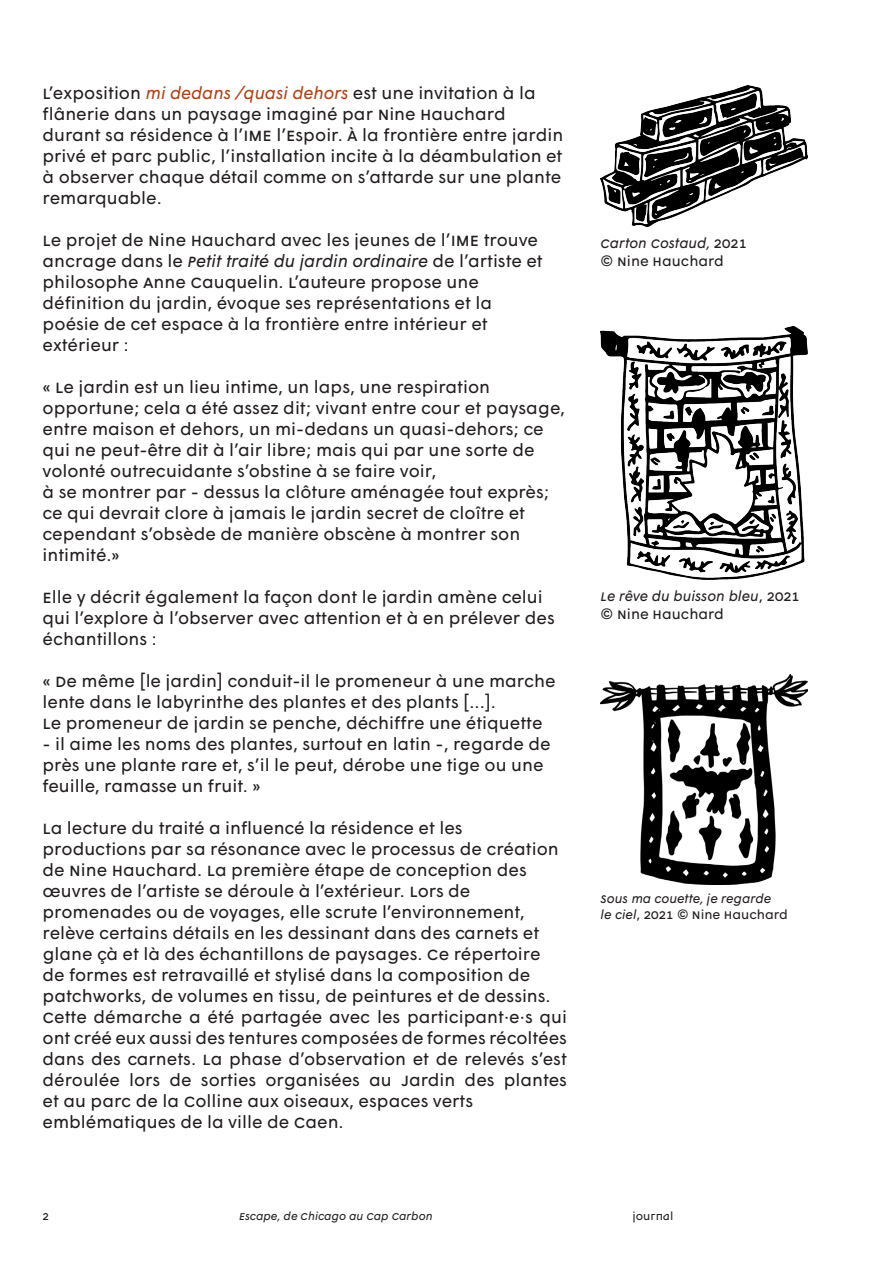
<style>
.page{position:relative;width:893px;height:1263px;background:#fff}
.page>*{position:absolute;margin:0;border:0;box-sizing:border-box;transform-origin:0 0}
.TEXTE_XS___LEGENDES{font:18px/21px "Wigrum Frac";color:#231f20}
.TEXTE_XS___LEGENDES-2{font:italic 15px "Wigrum Frac";color:#231f20}
.TEXTE_XS___LEGENDES-3{font:15px "Wigrum Frac";color:#231f20}
.TEXTE_XS___LEGENDES-4{font:13.5px "Wigrum Frac";color:#231f20}
.TEXTE_XS___LEGENDES-5{font:italic 13.5px "Wigrum Frac";color:#231f20}
.t1{font:italic 12px "Wigrum Frac";color:#231f20}
.t2{font:12px "Wigrum Frac Titre";color:#231f20}
.s1{font-style:italic;color:#b34013}
.s2{font-style:italic}
.s3{font-style:normal}
</style>
<div class="page">
<img style="left:601px;top:85px;width:207px;height:141px">
<img style="left:601px;top:327px;width:207px;height:253px">
<img style="left:601px;top:675px;width:206px;height:209px">
<p class="TEXTE_XS___LEGENDES" style="left:43px;top:82px;width:522px">L’exposition <span class="s1">mi dedans /quasi dehors</span> est une invitation à la flânerie dans un paysage imaginé par Nine Hauchard durant sa résidence à l’IME l’Espoir. À la frontière entre jardin privé et parc public, l’installation incite à la déambulation et à observer chaque détail comme on s’attarde sur une plante remarquable.</p>
<p class="TEXTE_XS___LEGENDES" style="left:43px;top:229px;width:502px">Le projet de Nine Hauchard avec les jeunes de l’IME trouve ancrage dans le <span class="s2">Petit traité du jardin ordinaire</span> de l’artiste et philosophe Anne Cauquelin. L’auteure propose une</p>
<p class="TEXTE_XS___LEGENDES" style="left:43px;top:292px;width:451px">définition du jardin, évoque ses représentations et la</p>
<p class="TEXTE_XS___LEGENDES" style="left:43px;top:313px;width:447px">poésie de cet espace à la frontière entre intérieur et extérieur :</p>
<p class="TEXTE_XS___LEGENDES" style="left:43px;top:376px;width:524px">« Le jardin est un lieu intime, un laps, une respiration opportune; cela a été assez dit; vivant entre cour et paysage, entre maison et dehors, un mi-dedans un quasi-dehors; ce qui ne peut-être dit à l’air libre; mais qui par une sorte de volonté outrecuidante s’obstine à se faire voir,</p>
<p class="TEXTE_XS___LEGENDES" style="left:43px;top:481px;width:508px">à se montrer par - dessus la clôture aménagée tout exprès;</p>
<p class="TEXTE_XS___LEGENDES" style="left:43px;top:502px;width:484px">ce qui devrait clore à jamais le jardin secret de cloître et cependant s’obsède de manière obscène à montrer son intimité.»</p>
<p class="TEXTE_XS___LEGENDES" style="left:43px;top:586px;width:514px">Elle y décrit également la façon dont le jardin amène celui qui l’explore à l’observer avec attention et à en prélever des échantillons :</p>
<p class="TEXTE_XS___LEGENDES" style="left:43px;top:670px;width:514px">« De même [le jardin] conduit-il le promeneur à une marche lente dans le labyrinthe des plantes et des plants [...].</p>
<p class="TEXTE_XS___LEGENDES" style="left:43px;top:712px;width:501px">Le promeneur de jardin se penche, déchiffre une étiquette</p>
<p class="TEXTE_XS___LEGENDES" style="left:43px;top:733px;width:510px">- il aime les noms des plantes, surtout en latin -, regarde de près une plante rare et, s’il le peut, dérobe une tige ou une feuille, ramasse un fruit. »</p>
<p class="TEXTE_XS___LEGENDES" style="left:43px;top:817px;width:518px">La lecture du traité a influencé la résidence et les productions par sa résonance avec le processus de création de Nine Hauchard. La première étape de conception des œuvres de l’artiste se déroule à l’extérieur. Lors de promenades ou de voyages, elle scrute l’environnement, relève certains détails en les dessinant dans des carnets et glane çà et là des échantillons de paysages. Ce répertoire</p>
<p class="TEXTE_XS___LEGENDES" style="left:43px;top:964px;width:510px">de formes est retravaillé et stylisé dans la composition de patchworks, de volumes en tissu, de peintures et de dessins.</p>
<p class="TEXTE_XS___LEGENDES" style="left:43px;top:1006px;width:526px;text-align:justify">Cette démarche a été partagée avec les participant·e·s qui ont créé eux aussi des tentures composées de formes récoltées dans des carnets. La phase d’observation et de relevés s’est déroulée lors de sorties organisées au Jardin des plantes</p>
<p class="TEXTE_XS___LEGENDES" style="left:43px;top:1090px;width:432px">et au parc de la Colline aux oiseaux, espaces verts emblématiques de la ville de Caen.</p>
<p class="TEXTE_XS___LEGENDES-2" style="left:601px;top:233px;width:148px">Carton Costaud, <span class="s3">2021</span></p>
<p class="TEXTE_XS___LEGENDES-3" style="left:601px;top:251px;width:125px">© Nine Hauchard</p>
<p class="TEXTE_XS___LEGENDES-2" style="left:601px;top:586px;width:201px">Le rêve du buisson bleu<span class="s3">, 2021</span></p>
<p class="TEXTE_XS___LEGENDES-3" style="left:601px;top:604px;width:125px">© Nine Hauchard</p>
<p class="TEXTE_XS___LEGENDES-5" style="left:601px;top:890px;width:172px">Sous ma couette, je regarde</p>
<p class="TEXTE_XS___LEGENDES-4" style="left:601px;top:906px;width:189px"><span class="s2">le ciel</span>, 2021 © Nine Hauchard</p>
<p class="t2" style="left:43px;top:1208px;width:8px">2</p>
<p class="t1" style="left:239px;top:1208px;width:195px">Escape, de Chicago au Cap Carbon</p>
<p class="t2" style="left:632px;top:1208px;width:42px">journal</p>
</div>
